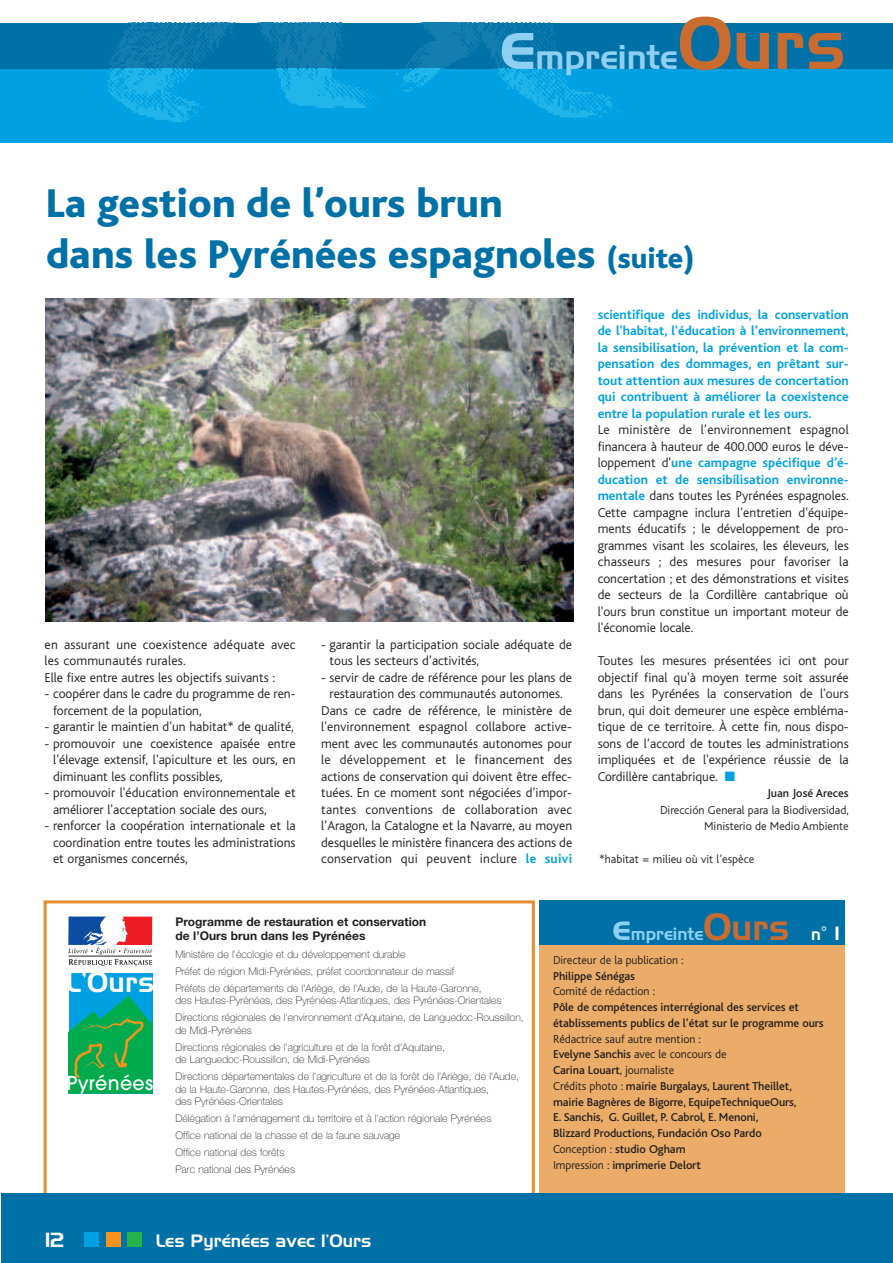
<style>
.page{position:relative;width:893px;height:1263px;background:#fff}
.page>*{position:absolute;margin:0;border:0;box-sizing:border-box;transform-origin:0 0}
.t1{font:800 42px/51px "Bliss";color:#0071a7}
.t2{font:34.35px "Slicker";color:#8ed0f2}
.t3{font:28.2px "Slicker";color:#fff}
.t4{font:20.55px "Slicker";color:#fff}
.t5{font:500 19.05px "Avant Garde";letter-spacing:.015em;color:#fff}
.t6{font:17.85px "Slicker";color:#fff}
.t7{font:17.55px "Slicker";color:#8ed0f2}
.t8{font:300 13.5px/16.5px "Bliss";color:#231f20}
.t9{font:700 13.5px/16.5px "Bliss";color:#00a1e3;text-align:justify}
.t10{font:500 12px/15.8px "Bliss";letter-spacing:-.005em;color:#231f20}
.t11{font:300 12px/16.5px "Bliss";color:#231f20;text-align:right}
.t12{font:700 12px/14.4px "Helvetica Neue";color:#231f20}
.t13{font:100 10.5px/16.8px "Helvetica Neue";color:#231f20}
.s1{font-size:70.35px}
.s2{font-size:73.5px;color:#ca6b30}
.s3{font-size:70.35px;color:#ca6b30}
.s4{font-size:30px}
.s5{font-weight:700;color:#00a1e3}
.s6{color:#00a1e3}
.s7{font-size:35.85px}
.s8{font-size:37.5px;color:#ca6b30}
.s9{font-size:35.85px;color:#ca6b30}
.s10{font-size:16.8px;color:#fff}
.s11{font-size:19.2px;color:#fff}
.s12{font-weight:300}
</style>
<div class="page">
<div style="left:539px;top:906px;width:305px;height:289px;background:#eaac68"></div>
<div style="left:539px;top:900px;width:305px;height:45px;background:#0071a7"></div>
<div style="left:0;top:23px;width:893px;height:100px;background:#0071a7"></div>
<img style="left:108px;top:22px;width:452px;height:46px">
<div style="left:0;top:69px;width:893px;height:73px;background:#00a1e3"></div>
<img style="left:101px;top:68px;width:638px;height:75px">
<img style="left:45px;top:298px;width:529px;height:323px">
<div style="left:44px;top:900px;width:491px;height:304px;border:3px solid #e28e2e"></div>
<svg style="left:68px;top:917px;width:84px;height:49px"></svg>
<div style="left:69px;top:973px;width:84px;height:121px;background:#00a1e3"></div>
<svg style="left:69px;top:995px;width:84px;height:99px"></svg>
<div style="left:1px;top:1193px;width:892px;height:70px;background:#0071a7"></div>
<div style="left:85px;top:1233px;width:14px;height:14px;background:#00a1e3"></div>
<div style="left:106px;top:1233px;width:15px;height:14px;background:#f7931d"></div>
<div style="left:128px;top:1233px;width:14px;height:14px;background:#23b24b"></div>
<h2 class="t2" style="left:500px;top:42px;width:348px"><span class="s1">e</span>mpreinte<span class="s2">O</span><span class="s3">urs</span></h2>
<h1 class="t1" style="left:46px;top:179px;width:650px">La gestion de l’ours brun<br>dans les Pyrénées espagnoles <span class="s4">(suite)</span></h1>
<p class="t8" style="left:45px;top:636px;width:253px">en assurant une coexistence adéquate avec les communautés rurales.<br>Elle fixe entre autres les objectifs suivants :</p>
<p class="t8" style="left:53px;top:686px;width:244px;text-indent:-8px">- coopérer dans le cadre du programme de ren&shy;forcement de la population,</p>
<p class="t8" style="left:45px;top:719px;width:251px">- garantir le maintien d'un habitat* de qualité,</p>
<p class="t8" style="left:53px;top:735px;width:244px;text-align:justify;text-indent:-8px">- promouvoir une coexistence apaisée entre l’élevage extensif, l'apiculture et les ours, en diminuant les conflits possibles,</p>
<p class="t8" style="left:53px;top:785px;width:244px;text-indent:-8px">- promouvoir l'éducation environnementale et améliorer l'acceptation sociale des ours,</p>
<p class="t8" style="left:53px;top:818px;width:244px;text-align:justify;text-indent:-8px">- renforcer la coopération internationale et la coordination entre toutes les administrations et organismes concernés,</p>
<p class="t8" style="left:330px;top:636px;width:244px;text-indent:-8px">- garantir la participation sociale adéquate de tous les secteurs d’activités,</p>
<p class="t8" style="left:321px;top:669px;width:253px;text-align:center">- servir de cadre de référence pour les plans de restauration des communautés autonomes.<br>Dans ce cadre de référence, le ministère de l'environnement espagnol collabore active&shy;ment avec les communautés autonomes pour le développement et le financement des actions de conservation qui doivent être effec&shy;tuées. En ce moment sont négociées d’impor&shy;tantes conventions de collaboration avec l’Aragon, la Catalogne et la Navarre, au moyen desquelles le ministère financera des actions de conservation qui peuvent inclure <span class="s5">le suivi</span></p>
<p class="t9" style="left:598px;top:306px;width:253px">scientifique des individus, la conservation de l'habitat, l'éducation à l’environnement, la sensibilisation, la prévention et la com&shy;pensation des dommages, en prêtant sur&shy;tout attention aux mesures de concertation qui contribuent à améliorer la coexistence entre la population rurale et les ours.</p>
<p class="t8" style="left:598px;top:422px;width:253px;text-align:justify">Le ministère de l’environnement espagnol financera à hauteur de 400.000 euros le déve&shy;loppement d'<span class="s5">une campagne spécifique d’é&shy;ducation et de sensibilisation environne&shy;mentale</span> dans toutes les Pyrénées espagnoles.<br>Cette campagne inclura l’entretien d'équipe&shy;ments éducatifs ; le développement de pro&shy;grammes visant les scolaires, les éleveurs, les chasseurs ; des mesures pour favoriser la concertation ; et des démonstrations et visites de secteurs de la Cordillère cantabrique où l'ours brun constitue un important moteur de l'économie locale.</p>
<p class="t8" style="left:598px;top:653px;width:253px;text-align:justify">Toutes les mesures présentées ici ont pour objectif final qu'à moyen terme soit assurée dans les Pyrénées la conservation de l'ours brun, qui doit demeurer une espèce embléma&shy;tique de ce territoire. À cette fin, nous dispo&shy;sons de l’accord de toutes les administrations impliquées et de l'expérience réussie de la Cordillère cantabrique. <span class="s6">■</span></p>
<p class="t10" style="left:767px;top:786px;width:83px">Juan José Areces</p>
<p class="t11" style="left:660px;top:802px;width:190px">Dirección General para la Biodiversidad,<br>Ministerio de Medio Ambiente</p>
<p class="t11" style="left:599px;top:851px;width:157px">*habitat = milieu où vit l’espèce</p>
<h3 class="t3" style="left:66px;top:970px;width:90px">L'Ours</h3>
<h3 class="t5" style="left:67px;top:1075px;width:88px">Pyrénées</h3>
<p class="t12" style="left:175px;top:916px;width:252px">Programme de restauration et conservation de l’Ours brun dans les Pyrénées</p>
<p class="t13" style="left:175px;top:947px;width:308px">Ministère de l’écologie et du développement durable<br>Préfet de région Midi-Pyrénées, préfet coordonnateur de massif<br>Préfets de départements de l'Ariège, de l'Aude, de la Haute-Garonne,</p>
<p class="t13" style="left:175px;top:993px;width:350px">des Hautes-Pyrénées, des Pyrénées-Atlantiques, des Pyrénées-Orientales<br>Directions régionales de l'environnement d'Aquitaine, de Languedoc-Roussillon,</p>
<p class="t13" style="left:175px;top:1022px;width:271px">de Midi-Pyrénées<br>Directions régionales de l'agriculture et de la forêt d'Aquitaine,</p>
<p class="t13" style="left:175px;top:1052px;width:345px">de Languedoc-Roussillon, de Midi-Pyrénées<br>Directions départementales de l'agriculture et de la forêt de l'Ariège, de l'Aude,</p>
<p class="t13" style="left:175px;top:1083px;width:315px;line-height:12.6px">de la Haute-Garonne, des Hautes-Pyrénées, des Pyrénées-Atlantiques, des Pyrénées-Orientales</p>
<p class="t13" style="left:175px;top:1111px;width:318px">Délégation à l'aménagement du territoire et à l'action régionale Pyrénées Office national de la chasse et de la faune sauvage<br>Office national des forêts<br>Parc national des Pyrénées</p>
<h3 class="t4" style="left:44px;top:1231px;width:22px">12</h3>
<h3 class="t6" style="left:156px;top:1233px;width:217px">Les Pyrénées avec l’Ours</h3>
<p class="t7" style="left:613px;top:926px;width:229px"><span class="s7">e</span>mpreinte<span class="s8">O</span><span class="s9">urs</span> <span class="s10">n</span><span class="s11">° 1</span></p>
<p class="t11" style="left:553px;top:952px;width:132px">Directeur de la publication :</p>
<p class="t10" style="left:553px;top:968px;width:83px">Philippe Sénégas</p>
<p class="t11" style="left:553px;top:983px;width:104px">Comité de rédaction :</p>
<p class="t10" style="left:553px;top:1000px;width:272px">Pôle de compétences interrégional des services et établissements publics de l’état sur le programme ours</p>
<p class="t10" style="left:553px;top:1031px;width:245px"><span class="s12">Rédactrice sauf autre mention :<br></span>Evelyne Sanchis <span class="s12">avec le concours de<br></span>Carina Louart<span class="s12">, journaliste<br>Crédits photo :</span> mairie Burgalays, Laurent Theillet, mairie Bagnères de Bigorre, EquipeTechniqueOurs, E. Sanchis, G. Guillet, P. Cabrol, E. Menoni, Blizzard Productions, Fundación Oso Pardo <span class="s12">Conception :</span> studio Ogham<br><span class="s12">Impression :</span> imprimerie Delort</p>
</div>
